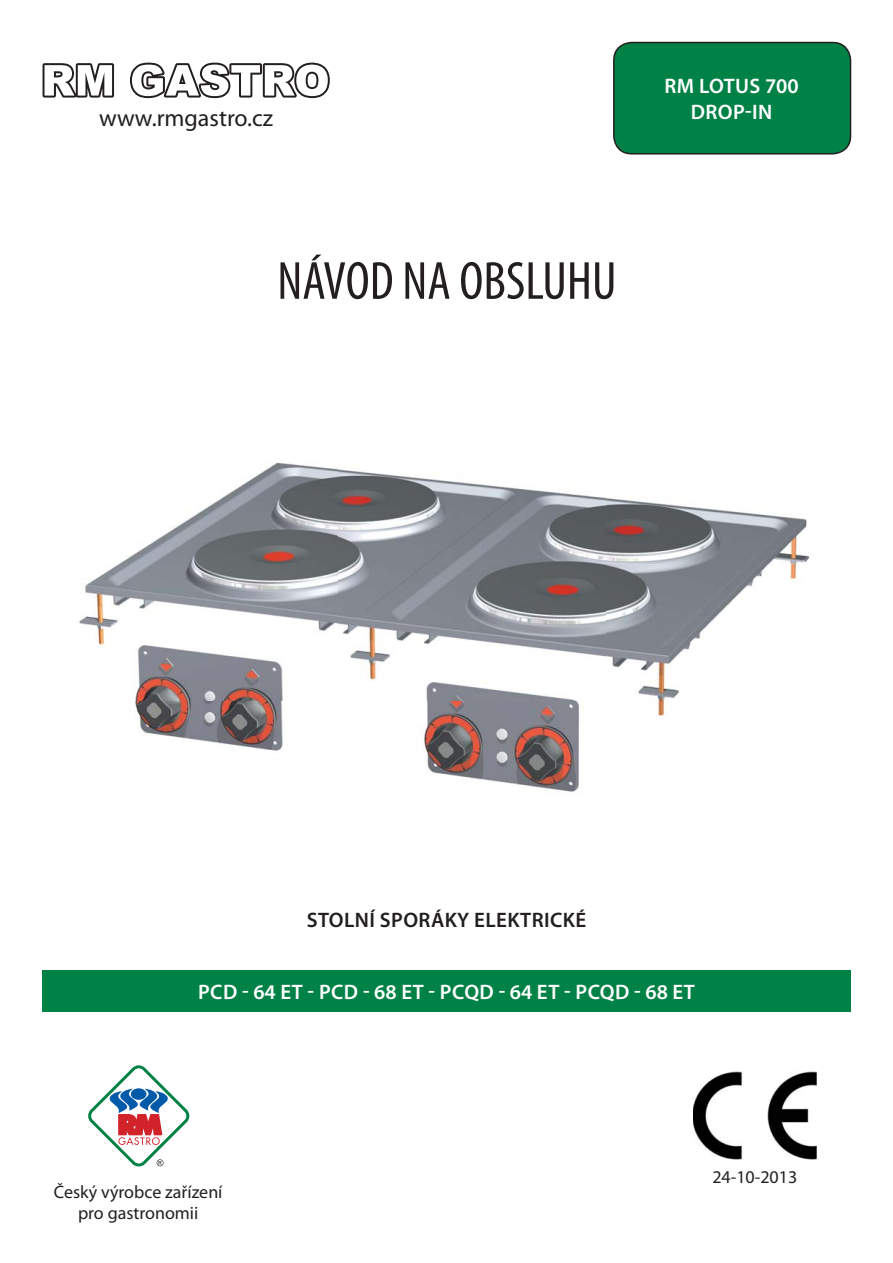
<style>
.page{position:relative;width:893px;height:1263px;background:#fff}
.page>*{position:absolute;margin:0;border:0;box-sizing:border-box;transform-origin:0 0}
.t1{font:condensed 54px "Myriad Pro";color:#231f20}
.t2{font:24px "Myriad Pro";color:#231f20}
.t3{font:600 21px/25.2px "Myriad Pro";letter-spacing:.02em;color:#fff;text-align:center}
.t4{font:600 21px "Myriad Pro";letter-spacing:.02em;color:#231f20}
.t5{font:18px/21.6px "Myriad Pro";color:#231f20;text-align:center}
</style>
<div class="page">
<svg style="left:88px;top:1065px;width:102px;height:102px"></svg>
<div style="left:614px;top:43px;width:236px;height:111px;background:#008146;border-radius:18px"></div>
<div style="left:613px;top:42px;width:238px;height:113px;border:2px solid #231f20;border-radius:18px"></div>
<img style="left:693px;top:1071px;width:123px;height:89px">
<div style="left:43px;top:970px;width:807px;height:42px;background:#008146"></div>
<svg style="left:43px;top:63px;width:71px;height:35px"></svg>
<svg style="left:130px;top:63px;width:200px;height:35px"></svg>
<img style="left:79px;top:462px;width:731px;height:330px">
<p class="t2" style="left:99px;top:109px;width:176px">www.rmgastro.cz</p>
<h1 class="t1" style="left:277px;top:260px;width:341px">NÁVOD NA OBSLUHU</h1>
<p class="t3" style="left:664px;top:76px;width:136px">RM LOTUS 700<br>DROP-IN</p>
<p class="t4" style="left:307px;top:912px;width:281px">STOLNÍ SPORÁKY ELEKTRICKÉ</p>
<p class="t3" style="left:198px;top:981px;width:498px">PCD - 64 ET - PCD - 68 ET - PCQD - 64 ET - PCQD - 68 ET</p>
<p class="t5" style="left:54px;top:1183px;width:170px">Český výrobce zařízení pro gastronomii</p>
<p class="t5" style="left:712px;top:1168px;width:86px">24-10-2013</p>
</div>
